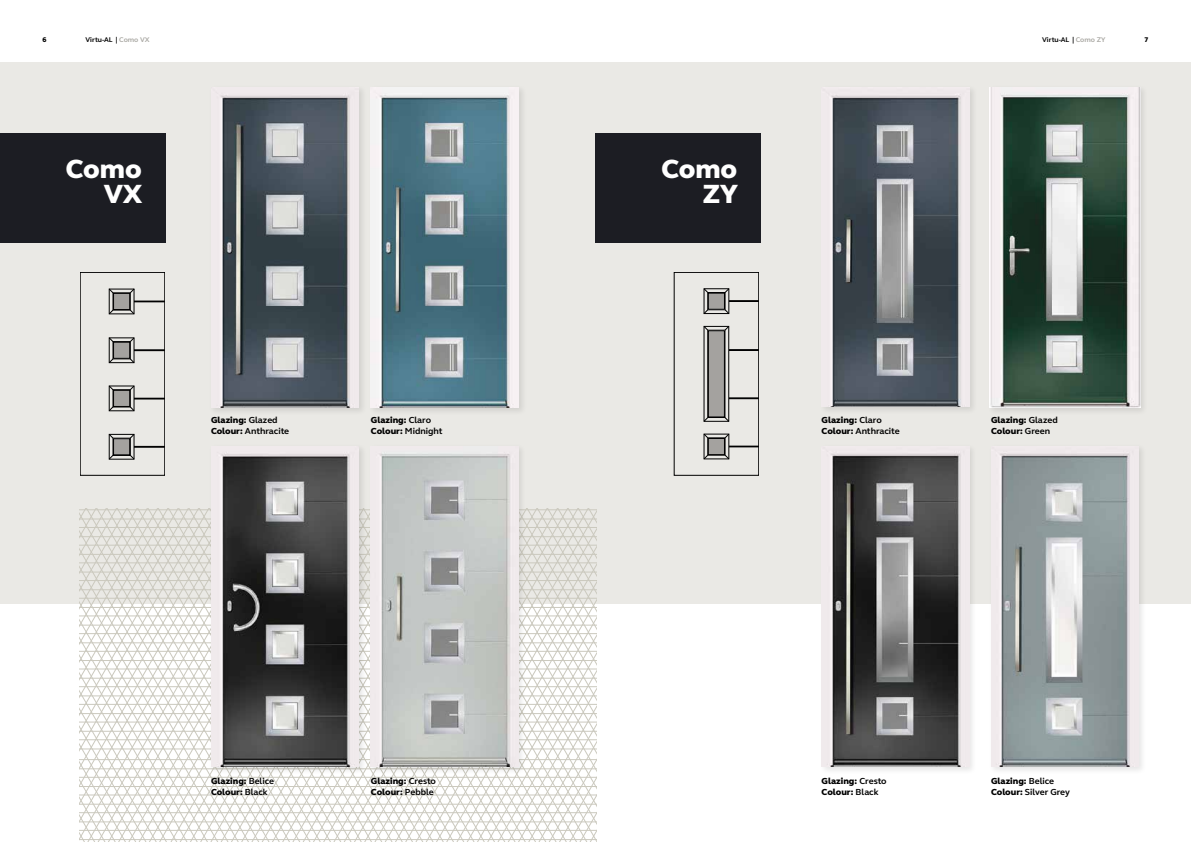
<style>
.page{position:relative;width:1191px;height:842px;background:#fff}
.page>*{position:absolute;margin:0;border:0;box-sizing:border-box;transform-origin:0 0}
.t1{font:800 27px/25px "FS Elliot Pro";color:#fff;text-align:right}
.t2{font:800 9px/10.8px "FS Elliot Pro";color:#000}
.t3{font:700 9px/10.8px "FS Elliot Pro";color:#000}
.t4{font:700 7px "FS Elliot Pro";color:#000}
.t5{font:800 7px "FS Elliot Pro";color:#000}
.s1{color:#aaa9a4}
.s2{font-weight:800}
.s3{font-weight:700}
</style>
<div class="page">
<div style="left:0;top:62px;width:1191px;height:542px;background:#eae9e5"></div>
<svg style="left:80px;top:508px;width:516px;height:334px"></svg>
<div style="left:368px;top:84px;width:159px;height:332px;background:#000;opacity:.1"></div>
<img style="left:371px;top:87px;width:148px;height:320px">
<div style="left:987px;top:84px;width:161px;height:332px;background:#000;opacity:.1"></div>
<img style="left:989px;top:87px;width:151px;height:320px">
<div style="left:208px;top:84px;width:159px;height:332px;background:#e2e1dd"></div>
<img style="left:211px;top:87px;width:148px;height:320px">
<div style="left:819px;top:84px;width:158px;height:331px;background:#000;opacity:.1"></div>
<img style="left:821px;top:87px;width:148px;height:320px">
<div style="left:368px;top:443px;width:158px;height:332px;background:#000;opacity:.1"></div>
<img style="left:371px;top:446px;width:147px;height:321px">
<div style="left:988px;top:443px;width:158px;height:332px;background:#000;opacity:.1"></div>
<img style="left:991px;top:446px;width:147px;height:321px">
<div style="left:208px;top:443px;width:159px;height:332px;background:#000;opacity:.1"></div>
<img style="left:211px;top:446px;width:148px;height:321px">
<div style="left:819px;top:443px;width:158px;height:332px;background:#000;opacity:.1"></div>
<img style="left:821px;top:446px;width:148px;height:321px">
<div style="left:80px;top:272px;width:85px;height:203px;border:1px solid #000"></div>
<hr style="left:109px;top:398px;width:56px;height:1px;background:#000">
<hr style="left:109px;top:399px;width:56px;height:1px;background:#000">
<hr style="left:109px;top:446px;width:56px;height:1px;background:#000">
<hr style="left:109px;top:447px;width:56px;height:1px;background:#000">
<hr style="left:109px;top:350px;width:56px;height:1px;background:#000">
<hr style="left:109px;top:301px;width:56px;height:1px;background:#000">
<hr style="left:109px;top:302px;width:56px;height:1px;background:#000">
<svg style="left:109px;top:289px;width:25px;height:25px"></svg>
<div style="left:113px;top:293px;width:17px;height:17px;border:1px solid #000"></div>
<svg style="left:109px;top:338px;width:25px;height:25px"></svg>
<div style="left:113px;top:342px;width:17px;height:16px;border:1px solid #000"></div>
<svg style="left:109px;top:386px;width:25px;height:25px"></svg>
<div style="left:113px;top:390px;width:17px;height:16px;border:1px solid #000"></div>
<svg style="left:109px;top:434px;width:25px;height:25px"></svg>
<div style="left:113px;top:439px;width:17px;height:16px;border:1px solid #000"></div>
<div style="left:674px;top:272px;width:85px;height:203px;border:1px solid #000"></div>
<hr style="left:704px;top:349px;width:54px;height:1px;background:#000">
<hr style="left:704px;top:350px;width:54px;height:1px;background:#000">
<hr style="left:704px;top:398px;width:54px;height:1px;background:#000">
<hr style="left:704px;top:446px;width:54px;height:1px;background:#000">
<hr style="left:704px;top:447px;width:54px;height:1px;background:#000">
<hr style="left:704px;top:301px;width:54px;height:1px;background:#000">
<svg style="left:704px;top:289px;width:25px;height:25px"></svg>
<div style="left:708px;top:293px;width:16px;height:16px;border:1px solid #000"></div>
<svg style="left:704px;top:434px;width:25px;height:25px"></svg>
<div style="left:708px;top:438px;width:16px;height:17px;border:1px solid #000"></div>
<svg style="left:704px;top:326px;width:25px;height:95px"></svg>
<div style="left:708px;top:331px;width:16px;height:86px;border:1px solid #000"></div>
<div style="left:0;top:133px;width:166px;height:110px;background:#1c1d23"></div>
<div style="left:595px;top:133px;width:166px;height:110px;background:#1c1d23"></div>
<p class="t4" style="left:85px;top:35px;width:66px">Virtu-AL | <span class="s1">Como VX</span></p>
<p class="t4" style="left:1042px;top:35px;width:65px">Virtu-AL | <span class="s1">Como ZY</span></p>
<p class="t5" style="left:43px;top:35px;width:6px">6</p>
<p class="t5" style="left:1144px;top:35px;width:6px">7</p>
<h1 class="t1" style="left:66px;top:156px;width:78px">Como<br>VX</h1>
<h1 class="t1" style="left:661px;top:156px;width:78px">Como<br>ZY</h1>
<p class="t3" style="left:211px;top:414px;width:80px"><span class="s2">Glazing:</span> Glazed<br><span class="s2">Colour:</span> Anthracite</p>
<p class="t2" style="left:821px;top:414px;width:80px">Glazing: <span class="s3">Claro<br></span>Colour: <span class="s3">Anthracite</span></p>
<p class="t2" style="left:371px;top:414px;width:73px">Glazing: <span class="s3">Claro<br></span>Colour: <span class="s3">Midnight</span></p>
<p class="t2" style="left:991px;top:414px;width:68px">Glazing: <span class="s3">Glazed<br></span>Colour: <span class="s3">Green</span></p>
<p class="t2" style="left:211px;top:775px;width:65px">Glazing: <span class="s3">Belice<br></span>Colour: <span class="s3">Black</span></p>
<p class="t2" style="left:821px;top:775px;width:67px">Glazing: <span class="s3">Cresto<br></span>Colour: <span class="s3">Black</span></p>
<p class="t2" style="left:371px;top:775px;width:67px">Glazing: <span class="s3">Cresto<br></span>Colour: <span class="s3">Pebble</span></p>
<p class="t3" style="left:991px;top:775px;width:80px"><span class="s2">Glazing:</span> Belice<br><span class="s2">Colour:</span> Silver Grey</p>
</div>
